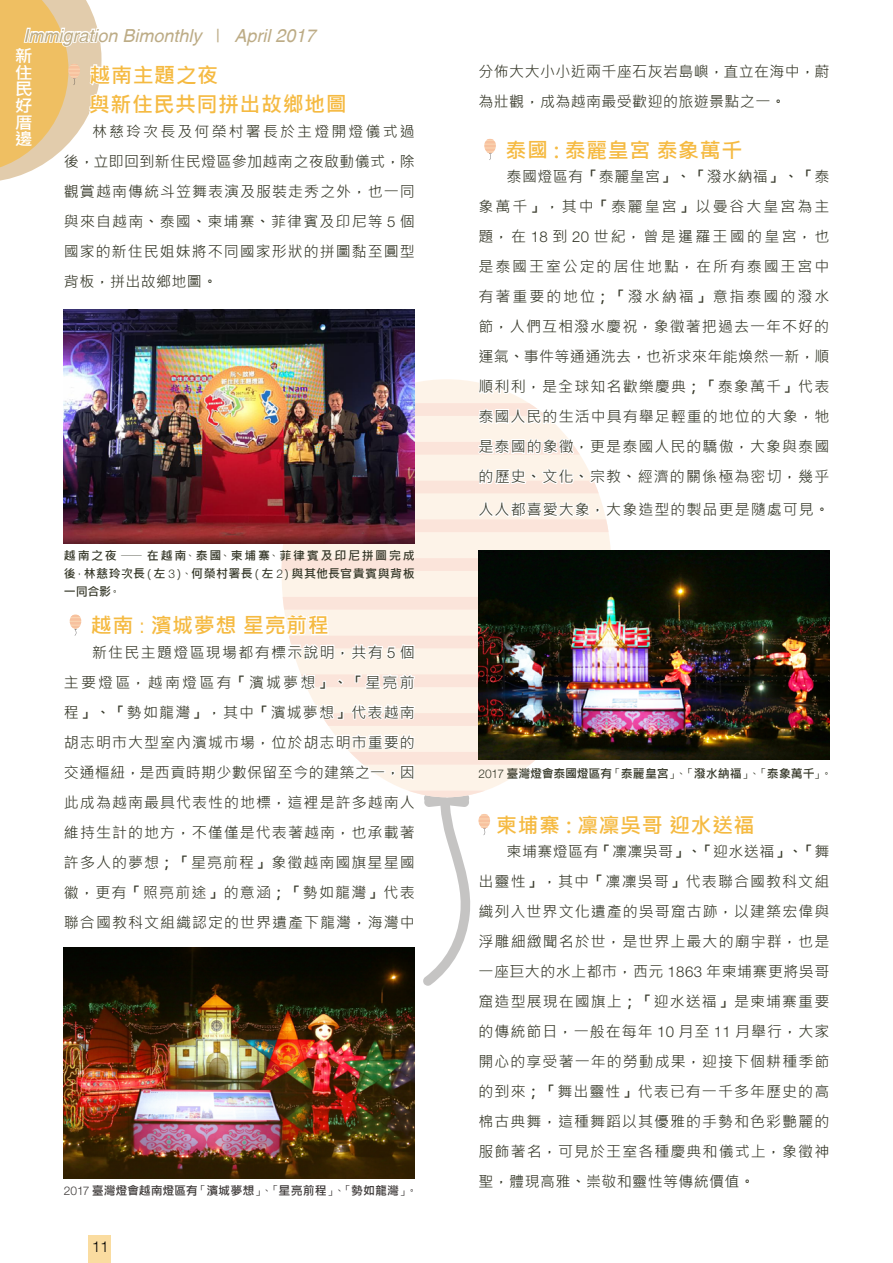
<style>
.page{position:relative;width:893px;height:1263px;background:#fff}
.page>*{position:absolute;margin:0;border:0;box-sizing:border-box;transform-origin:0 0}
.t1{font:700 21px/29.8px "Microsoft Jheng Hei";letter-spacing:.025em;color:#f5ba42}
.t2{font:italic 18px "Helvetica cyr";color:#bdac86}
.t3{font:700 16.95px/16.6px "Microsoft Jheng Hei";color:#fff;text-align:justify;scale:1.06 1}
.t4{font:15px/30px "Microsoft Jheng Hei";letter-spacing:.07em;color:#353728;text-align:justify}
.t5{font:15px/30px "Microsoft Jheng Hei";letter-spacing:.025em;color:#353728}
.t6{font:300 15px "Helvetica Neue LT Pro";color:#000}
.t7{font:700 12px/18px "Microsoft Jheng Hei";letter-spacing:.03em;color:#353728;text-align:justify}
.t8{font:700 12px "Microsoft Jheng Hei";letter-spacing:-.015em;color:#353728}
.t9{font:700 12px "Microsoft Jheng Hei";letter-spacing:-.005em;color:#3e3a39}
.s1{font-weight:700;font-style:normal}
.s2{font-weight:700}
.s3{font-family:"Helvetica Neue LT Pro";font-weight:300}
.s4{font-family:"Adobe Ming Std";font-weight:300}
.s5{font-weight:400}
</style>
<div class="page">
<div style="left:88px;top:1235px;width:23px;height:28px;background:#fadca0"></div>
<svg style="left:282px;top:379px;width:330px;height:322px;background:#f9f0e6"></svg>
<div style="left:282px;top:558px;width:197px;height:13px;background:#fbe4da"></div>
<svg style="left:0;top:0;width:102px;height:181px"></svg>
<div style="left:70px;top:614px;width:11px;height:15px;background:#fce9d6;border-radius:50%"></div>
<svg style="left:70px;top:615px;width:11px;height:21px"></svg>
<svg style="left:282px;top:597px;width:197px;height:65px"></svg>
<svg style="left:282px;top:672px;width:197px;height:20px"></svg>
<div style="left:484px;top:139px;width:12px;height:14px;background:#f8c5a3;border-radius:50%"></div>
<svg style="left:484px;top:140px;width:12px;height:20px"></svg>
<svg style="left:477px;top:379px;width:135px;height:17px"></svg>
<svg style="left:415px;top:403px;width:197px;height:23px"></svg>
<svg style="left:415px;top:433px;width:197px;height:23px"></svg>
<svg style="left:415px;top:462px;width:197px;height:70px"></svg>
<svg style="left:63px;top:701px;width:767px;height:285px"></svg>
<img style="left:64px;top:310px;width:351px;height:233px">
<img style="left:479px;top:551px;width:350px;height:208px">
<img style="left:64px;top:947px;width:351px;height:231px">
<p class="t2" style="left:216px;top:25px;width:101px"><span class="s1">|</span> April 2017</p>
<h1 class="t1" style="left:89px;top:60px;width:259px">越南主題之夜<br>與新住民共同拼出故鄉地圖</h1>
<p class="t4" style="left:64px;top:117px;width:352px;text-indent:28px">林慈玲次長及何榮村署長於主燈開燈儀式過後<span class="s2">，</span>立即回到新住民燈區參加越南之夜啟動儀式<span class="s2">，</span>除觀賞越南傳統斗笠舞表演及服裝走秀之外<span class="s2">，</span>也一同與來自越南<span class="s2">、</span>泰國<span class="s2">、</span>柬埔寨<span class="s2">、</span>菲律賓及印尼等 <span class="s3">5</span> 個國家的新住民姐妹將不同國家形狀的拼圖黏至圓型背板<span class="s2">，</span>拼出故鄉地圖<span class="s2">。</span></p>
<p class="t2" style="left:23px;top:25px;width:180px">Immigration Bimonthly</p>
<p class="t3" style="left:15px;top:48px;width:18px">新住民好厝邊</p>
<p class="t7" style="left:64px;top:547px;width:352px">越南之夜<span class="s4">–</span>在越南<span class="s5">、</span>泰國<span class="s5">、</span>柬埔寨<span class="s5">、</span>菲律賓及印尼拼圖完成後<span class="s5">，</span>林慈玲次長<span class="s5">（</span>左 <span class="s3">3</span><span class="s5">）、</span>何榮村署長<span class="s5">（</span>左 <span class="s3">2</span><span class="s5">）</span>與其他長官貴賓與背板一同合影<span class="s5">。</span></p>
<h1 class="t1" style="left:91px;top:610px;width:239px">越南 <span class="s3">:</span> 濱城夢想星亮前程</h1>
<p class="t4" style="left:64px;top:637px;width:352px;text-indent:28px">新住民主題燈區現場都有標示說明<span class="s2">，</span>共有 <span class="s3">5</span> 個主要燈區<span class="s2">，</span>越南燈區有<span class="s2">「</span>濱城夢想<span class="s2">」、「</span>星亮前程<span class="s2">」、「</span>勢如龍灣<span class="s2">」，</span>其中<span class="s2">「</span>濱城夢想<span class="s2">」</span>代表越南胡志明市大型室內濱城市場<span class="s2">，</span>位於胡志明市重要的交通樞紐<span class="s2">，</span>是西貢時期少數保留至今的建築之一<span class="s2">，</span>因此成為越南最具代表性的地標<span class="s2">，</span>這裡是許多越南人維持生計的地方<span class="s2">，</span>不僅僅是代表著越南<span class="s2">，</span>也承載著許多人的夢想<span class="s2">；「</span>星亮前程<span class="s2">」</span>象徵越南國旗星星國徽<span class="s2">，</span>更有<span class="s2">「</span>照亮前途<span class="s2">」</span>的意涵<span class="s2">；「</span>勢如龍灣<span class="s2">」</span>代表聯合國教科文組織認定的世界遺產下龍灣<span class="s2">，</span>海灣中</p>
<p class="t9" style="left:64px;top:1183px;width:355px"><span class="s3">2017</span> 臺灣燈會越南燈區有<span class="s5">「</span>濱城夢想<span class="s5">」、「</span>星亮前程<span class="s5">」、「</span>勢如龍灣<span class="s5">」。</span></p>
<p class="t6" style="left:92px;top:1237px;width:18px">11</p>
<p class="t5" style="left:479px;top:57px;width:352px">分佈大大小小近兩千座石灰岩島嶼<span class="s2">，</span>直立在海中<span class="s2">，</span>蔚為壯觀<span class="s2">，</span>成為越南最受歡迎的旅遊景點之一<span class="s2">。</span></p>
<h1 class="t1" style="left:505px;top:135px;width:238px">泰國 : 泰麗皇宮 泰象萬千</h1>
<p class="t4" style="left:479px;top:162px;width:352px;text-indent:28px">泰國燈區有<span class="s2">「</span>泰麗皇宮<span class="s2">」、「</span>潑水納福<span class="s2">」、「</span>泰象萬千<span class="s2">」，</span>其中<span class="s2">「</span>泰麗皇宮<span class="s2">」</span>以曼谷大皇宮為主題<span class="s2">，</span>在 <span class="s3">18</span> 到 <span class="s3">20</span> 世紀<span class="s2">，</span>曾是暹羅王國的皇宮<span class="s2">，</span>也是泰國王室公定的居住地點<span class="s2">，</span>在所有泰國王宮中有著重要的地位<span class="s2">；「</span>潑水納福<span class="s2">」</span>意指泰國的潑水節<span class="s2">，</span>人們互相潑水慶祝<span class="s2">，</span>象徵著把過去一年不好的運氣<span class="s2">、</span>事件等通通洗去<span class="s2">，</span>也祈求來年能煥然一新<span class="s2">，</span>順順利利<span class="s2">，</span>是全球知名歡樂慶典<span class="s2">；「</span>泰象萬千<span class="s2">」</span>代表泰國人民的生活中具有舉足輕重的地位的大象<span class="s2">，</span>牠是泰國的象徵<span class="s2">，</span>更是泰國人民的驕傲<span class="s2">，</span>大象與泰國的歷史<span class="s2">、</span>文化<span class="s2">、</span>宗教<span class="s2">、</span>經濟的關係極為密切<span class="s2">，</span>幾乎</p>
<p class="t4" style="left:479px;top:495px;width:352px">人人都喜愛大象<span class="s2">，</span>大象造型的製品更是隨處可見<span class="s2">。</span></p>
<p class="t8" style="left:479px;top:766px;width:355px"><span class="s3">2017</span> 臺灣燈會泰國燈區有<span class="s5">「</span>泰麗皇宮<span class="s5">」、「</span>潑水納福<span class="s5">」、「</span>泰象萬千<span class="s5">」。</span></p>
<h1 class="t1" style="left:496px;top:810px;width:260px">柬埔寨 : 凜凜吳哥 迎水送福</h1>
<p class="t4" style="left:479px;top:837px;width:352px;text-indent:28px">柬埔寨燈區有<span class="s2">「</span>凜凜吳哥<span class="s2">」、「</span>迎水送福<span class="s2">」、「</span>舞出靈性<span class="s2">」，</span>其中<span class="s2">「</span>凜凜吳哥<span class="s2">」</span>代表聯合國教科文組織列入世界文化遺產的吳哥窟古跡<span class="s2">，</span>以建築宏偉與浮雕細緻聞名於世<span class="s2">，</span>是世界上最大的廟宇群<span class="s2">，</span>也是一座巨大的水上都市<span class="s2">，</span>西元 <span class="s3">1863</span> 年柬埔寨更將吳哥窟造型展現在國旗上<span class="s2">；「</span>迎水送福<span class="s2">」</span>是柬埔寨重要的傳統節日<span class="s2">，</span>一般在每年 <span class="s3">10</span> 月至 <span class="s3">11</span> 月舉行<span class="s2">，</span>大家開心的享受著一年的勞動成果<span class="s2">，</span>迎接下個耕種季節的到來<span class="s2">；「</span>舞出靈性<span class="s2">」</span>代表已有一千多年歷史的高棉古典舞<span class="s2">，</span>這種舞蹈以其優雅的手勢和色彩艷麗的服飾著名<span class="s2">，</span>可見於王室各種慶典和儀式上<span class="s2">，</span>象徵神聖<span class="s2">，</span>體現高雅<span class="s2">、</span>崇敬和靈性等傳統價值<span class="s2">。</span></p>
</div>
